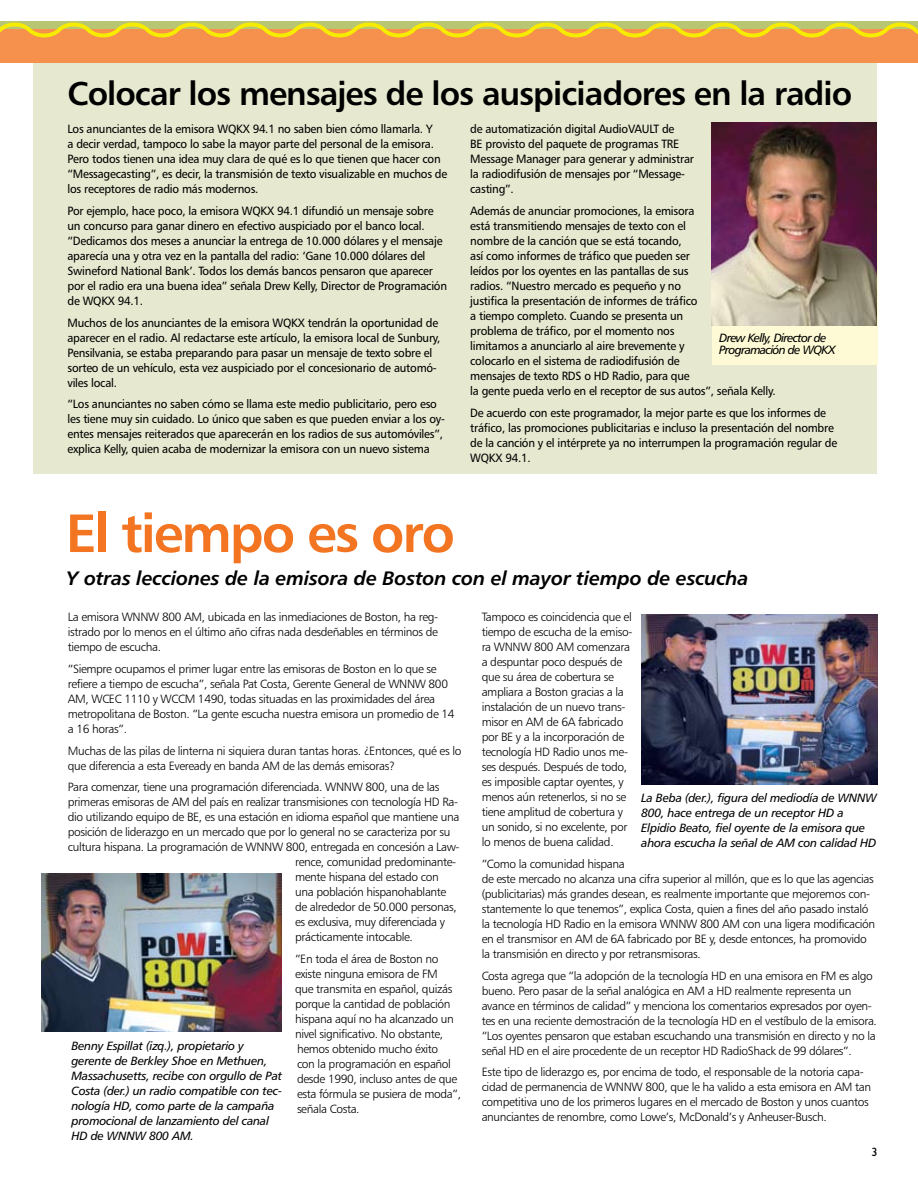
<style>
.page{position:relative;width:918px;height:1188px;background:#fff}
.page>*{position:absolute;margin:0;border:0;box-sizing:border-box;transform-origin:0 0}
.t1{font:54px "Humanist 777 BT Bold B";letter-spacing:-.04em;color:#f37421}
.t2{font:33px "Humanist 777 BT Bold B";letter-spacing:-.03em;color:#000}
.t3{font:19.5px "Humanist 777 BT Bold Italic B";letter-spacing:-.01em;color:#000}
.t4{font:12px/15px "Humanist 777 BT Light B";letter-spacing:-.03em;color:#000}
.t5{font:12px/15px "Humanist 777 BT Roman B";letter-spacing:-.02em;color:#000;scale:.95 1}
.t6{font:12px/15px "Humanist 777 BT Italic B";letter-spacing:-.02em;color:#000}
.t7{font:12px/12px "Humanist 777 BT Italic B";letter-spacing:-.06em;color:#000}
</style>
<div class="page">
<div style="left:0;top:28px;width:918px;height:35px;background:#f5904d"></div>
<svg style="left:0;top:21px;width:918px;height:17px"></svg>
<div style="left:33px;top:63px;width:843px;height:411px;background:#e6e9cf"></div>
<div style="left:712px;top:179px;width:165px;height:185px;background:#fdfad5"></div>
<img style="left:712px;top:123px;width:165px;height:203px">
<img style="left:641px;top:614px;width:237px;height:171px">
<img style="left:42px;top:874px;width:240px;height:157px">
<h2 class="t2" style="left:68px;top:72px;width:786px">Colocar los mensajes de los auspiciadores en la radio</h2>
<p class="t5" style="left:68px;top:121px;width:401px">Los anunciantes de la emisora WQKX 94.1 no saben bien cómo llamarla. Y<br>a decir verdad, tampoco lo sabe la mayor parte del personal de la emisora.<br>Pero todos tienen una idea muy clara de qué es lo que tienen que hacer con “Messagecasting”, es decir, la transmisión de texto visualizable en muchos de los receptores de radio más modernos.</p>
<p class="t5" style="left:68px;top:203px;width:401px">Por ejemplo, hace poco, la emisora WQKX 94.1 difundió un mensaje sobre un concurso para ganar dinero en efectivo auspiciado por el banco local. “Dedicamos dos meses a anunciar la entrega de 10.000 dólares y el mensaje aparecía una y otra vez en la pantalla del radio: ‘Gane 10.000 dólares del Swineford National Bank’. Todos los demás bancos pensaron que aparecer por el radio era una buena idea” señala Drew Kelly, Director de Programación de WQKX 94.1.</p>
<p class="t5" style="left:68px;top:315px;width:394px">Muchos de los anunciantes de la emisora WQKX tendrán la oportunidad de aparecer en el radio. Al redactarse este artículo, la emisora local de Sunbury, Pensilvania, se estaba preparando para pasar un mensaje de texto sobre el sorteo de un vehículo, esta vez auspiciado por el concesionario de automó&shy;viles local.</p>
<p class="t5" style="left:68px;top:396px;width:399px">“Los anunciantes no saben cómo se llama este medio publicitario, pero eso les tiene muy sin cuidado. Lo único que saben es que pueden enviar a los oy&shy;entes mensajes reiterados que aparecerán en los radios de sus automóviles”, explica Kelly, quien acaba de modernizar la emisora con un nuevo sistema</p>
<p class="t5" style="left:470px;top:121px;width:237px">de automatización digital AudioVAULT de<br>BE provisto del paquete de programas TRE Message Manager para generar y administrar la radiodifusión de mensajes por “Message&shy;casting”.</p>
<p class="t5" style="left:470px;top:203px;width:323px">Además de anunciar promociones, la emisora<br>está transmitiendo mensajes de texto con el<br>nombre de la canción que se está tocando,<br>así como informes de tráfico que pueden ser<br>leídos por los oyentes en las pantallas de sus<br>radios. “Nuestro mercado es pequeño y no<br>justifica la presentación de informes de tráfico<br>a tiempo completo. Cuando se presenta un<br>problema de tráfico, por el momento nos<br>limitamos a anunciarlo al aire brevemente y<br>colocarlo en el sistema de radiodifusión de<br>mensajes de texto RDS o HD Radio, para que<br>la gente pueda verlo en el receptor de sus autos”, señala Kelly.</p>
<p class="t5" style="left:470px;top:405px;width:388px">De acuerdo con este programador, la mejor parte es que los informes de tráfico, las promociones publicitarias e incluso la presentación del nombre de la canción y el intérprete ya no interrumpen la programación regular de WQKX 94.1.</p>
<p class="t7" style="left:719px;top:332px;width:118px">Drew Kelly, Director de<br>Programación de WQKX</p>
<h1 class="t1" style="left:66px;top:499px;width:391px">El tiempo es oro</h1>
<h3 class="t3" style="left:66px;top:566px;width:684px">Y otras lecciones de la emisora de Boston con el mayor tiempo de escucha</h3>
<p class="t4" style="left:68px;top:609px;width:372px;text-align:justify">La emisora WNNW 800 AM, ubicada en las inmediaciones de Boston, ha reg&shy;istrado por lo menos en el último año cifras nada desdeñables en términos de tiempo de escucha.</p>
<p class="t4" style="left:68px;top:661px;width:388px">“Siempre ocupamos el primer lugar entre las emisoras de Boston en lo que se refiere a tiempo de escucha”, señala Pat Costa, Gerente General de WNNW 800<br>AM, WCEC 1110 y WCCM 1490, todas situadas en las proximidades del área metropolitana de Boston. “La gente escucha nuestra emisora un promedio de 14 a 16 horas”.</p>
<p class="t4" style="left:68px;top:743px;width:395px">Muchas de las pilas de linterna ni siquiera duran tantas horas. ¿Entonces, qué es lo que diferencia a esta Eveready en banda AM de las demás emisoras?</p>
<p class="t4" style="left:68px;top:780px;width:373px">Para comenzar, tiene una programación diferenciada. WNNW 800, una de las</p>
<p class="t4" style="left:68px;top:795px;width:392px">primeras emisoras de AM del país en realizar transmisiones con tecnología HD Ra-</p>
<p class="t4" style="left:68px;top:810px;width:393px">dio utilizando equipo de BE, es una estación en idioma español que mantiene una</p>
<p class="t4" style="left:68px;top:825px;width:384px">posición de liderazgo en un mercado que por lo general no se caracteriza por su</p>
<p class="t4" style="left:68px;top:840px;width:393px">cultura hispana. La programación de WNNW 800, entregada en concesión a Law-</p>
<p class="t4" style="left:295px;top:855px;width:163px">rence, comunidad predominante-</p>
<p class="t4" style="left:295px;top:870px;width:145px">mente hispana del estado con</p>
<p class="t4" style="left:295px;top:885px;width:153px">una población hispanohablante</p>
<p class="t4" style="left:295px;top:900px;width:163px">de alrededor de 50.000 personas,</p>
<p class="t4" style="left:295px;top:915px;width:151px">es exclusiva, muy diferenciada y</p>
<p class="t4" style="left:295px;top:930px;width:119px">prácticamente intocable.</p>
<p class="t4" style="left:295px;top:951px;width:167px">“En toda el área de Boston no existe ninguna emisora de FM<br>que transmita en español, quizás porque la cantidad de población hispana aquí no ha alcanzado un nivel significativo. No obstante, hemos obtenido mucho éxito<br>con la programación en español desde 1990, incluso antes de que esta fórmula se pusiera de moda”, señala Costa.</p>
<p class="t4" style="left:482px;top:609px;width:152px">Tampoco es coincidencia que el tiempo de escucha de la emiso&shy;ra WNNW 800 AM comenzara a despuntar poco después de que su área de cobertura se ampliara a Boston gracias a la instalación de un nuevo trans&shy;misor en AM de 6A fabricado por BE y a la incorporación de tecnología HD Radio unos me&shy;ses después. Después de todo, es imposible captar oyentes, y menos aún retenerlos, si no se tiene amplitud de cobertura y un sonido, si no excelente, por lo menos de buena calidad.</p>
<p class="t4" style="left:482px;top:856px;width:395px">“Como la comunidad hispana<br>de este mercado no alcanza una cifra superior al millón, que es lo que las agencias (publicitarias) más grandes desean, es realmente importante que mejoremos con&shy;stantemente lo que tenemos”, explica Costa, quien a fines del año pasado instaló la tecnología HD Radio en la emisora WNNW 800 AM con una ligera modificación en el transmisor en AM de 6A fabricado por BE y, desde entonces, ha promovido la transmisión en directo y por retransmisoras.</p>
<p class="t4" style="left:482px;top:968px;width:397px">Costa agrega que “la adopción de la tecnología HD en una emisora en FM es algo bueno. Pero pasar de la señal analógica en AM a HD realmente representa un avance en términos de calidad” y menciona los comentarios expresados por oyen&shy;tes en una reciente demostración de la tecnología HD en el vestíbulo de la emisora. “Los oyentes pensaron que estaban escuchando una transmisión en directo y no la señal HD en el aire procedente de un receptor HD RadioShack de 99 dólares”.</p>
<p class="t4" style="left:482px;top:1065px;width:391px">Este tipo de liderazgo es, por encima de todo, el responsable de la notoria capa&shy;cidad de permanencia de WNNW 800, que le ha valido a esta emisora en AM tan competitiva uno de los primeros lugares en el mercado de Boston y unos cuantos anunciantes de renombre, como Lowe’s, McDonald’s y Anheuser-Busch.</p>
<p class="t6" style="left:641px;top:790px;width:237px">La Beba (der.), figura del mediodía de WNNW 800, hace entrega de un receptor HD a Elpidio Beato, fiel oyente de la emisora que ahora escucha la señal de AM con calidad HD</p>
<p class="t6" style="left:71px;top:1038px;width:212px">Benny Espillat (izq.), propietario y gerente de Berkley Shoe en Methuen, Massachusetts, recibe con orgullo de Pat Costa (der.) un radio compatible con tec&shy;nología HD, como parte de la campaña promocional de lanzamiento del canal HD de WNNW 800 AM.</p>
</div>
